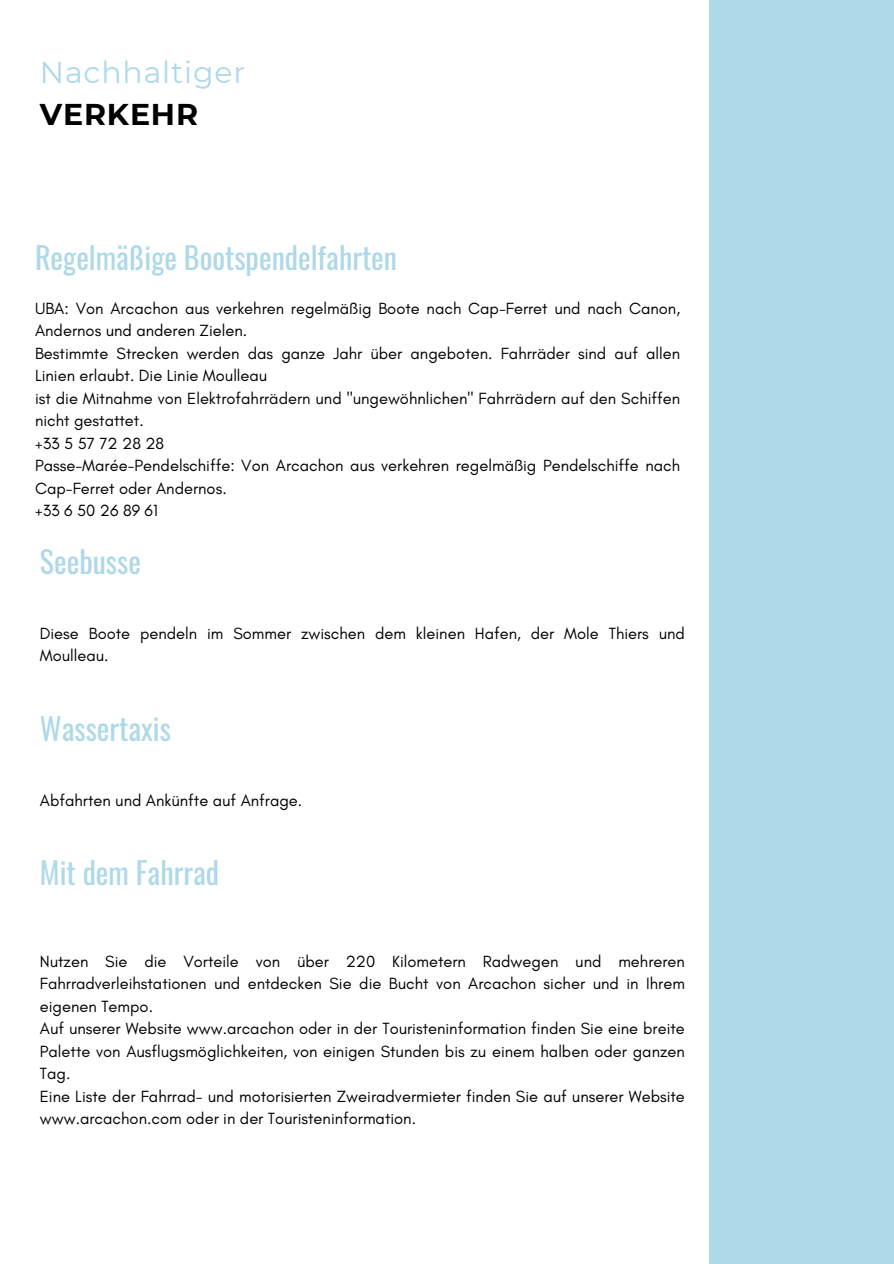
<style>
.page{position:relative;width:894px;height:1264px;background:#fff}
.page>*{position:absolute;margin:0;border:0;box-sizing:border-box;transform-origin:0 0}
.t1{font:30px "Oswald";color:#aed9e8}
.t2{font:30px/41.7px "Montserrat";letter-spacing:.03em;color:#aed9e8}
.t3{font:16.5px/22.5px "Glacial Indifference";color:#000}
.s1{font-weight:700;color:#000}
</style>
<div class="page">
<div style="left:709px;top:0;width:184px;height:1263px;background:#aed9e8"></div>
<p class="t2" style="left:40px;top:52px;width:207px">Nachhaltiger<br><span class="s1">VERKEHR</span></p>
<p class="t1" style="left:35px;top:234px;width:363px">Regelmäßige Bootspendelfahrten</p>
<h1 class="t3" style="left:35px;top:296px;width:646px">UBA: Von Arcachon aus verkehren regelmäßig Boote nach Cap-Ferret und nach Canon,<br>Andernos und anderen Zielen.</h1>
<h1 class="t3" style="left:35px;top:341px;width:646px">Bestimmte Strecken werden das ganze Jahr über angeboten. Fahrräder sind auf allen<br>Linien erlaubt. Die Linie Moulleau</h1>
<p class="t3" style="left:35px;top:386px;width:646px">ist die Mitnahme von Elektrofahrrädern und "ungewöhnlichen" Fahrrädern auf den Schiffen nicht gestattet.</p>
<p class="t3" style="left:35px;top:431px;width:131px">+33 5 57 72 28 28</p>
<p class="t3" style="left:35px;top:454px;width:646px">Passe-Marée-Pendelschiffe: Von Arcachon aus verkehren regelmäßig Pendelschiffe nach<br>Cap-Ferret oder Andernos.</p>
<p class="t3" style="left:35px;top:499px;width:124px">+33 6 50 26 89 61</p>
<p class="t1" style="left:40px;top:538px;width:103px">Seebusse</p>
<p class="t3" style="left:40px;top:622px;width:646px">Diese Boote pendeln im Sommer zwischen dem kleinen Hafen, der Mole Thiers und<br>Moulleau.</p>
<h1 class="t1" style="left:40px;top:705px;width:133px">Wassertaxis</h1>
<p class="t3" style="left:40px;top:788px;width:264px">Abfahrten und Ankünfte auf Anfrage.</p>
<h1 class="t1" style="left:40px;top:849px;width:181px">Mit dem Fahrrad</h1>
<p class="t3" style="left:40px;top:949px;width:646px;text-align:justify">Nutzen Sie die Vorteile von über 220 Kilometern Radwegen und mehreren Fahrradverleihstationen und entdecken Sie die Bucht von Arcachon sicher und in Ihrem eigenen Tempo.</p>
<h1 class="t3" style="left:40px;top:1017px;width:646px;text-align:justify">Auf unserer Website www.arcachon oder in der Touristeninformation finden Sie eine breite Palette von Ausflugsmöglichkeiten, von einigen Stunden bis zu einem halben oder ganzen Tag.</h1>
<p class="t3" style="left:40px;top:1084px;width:646px">Eine Liste der Fahrrad- und motorisierten Zweiradvermieter finden Sie auf unserer Website www.arcachon.com oder in der Touristeninformation.</p>
</div>
